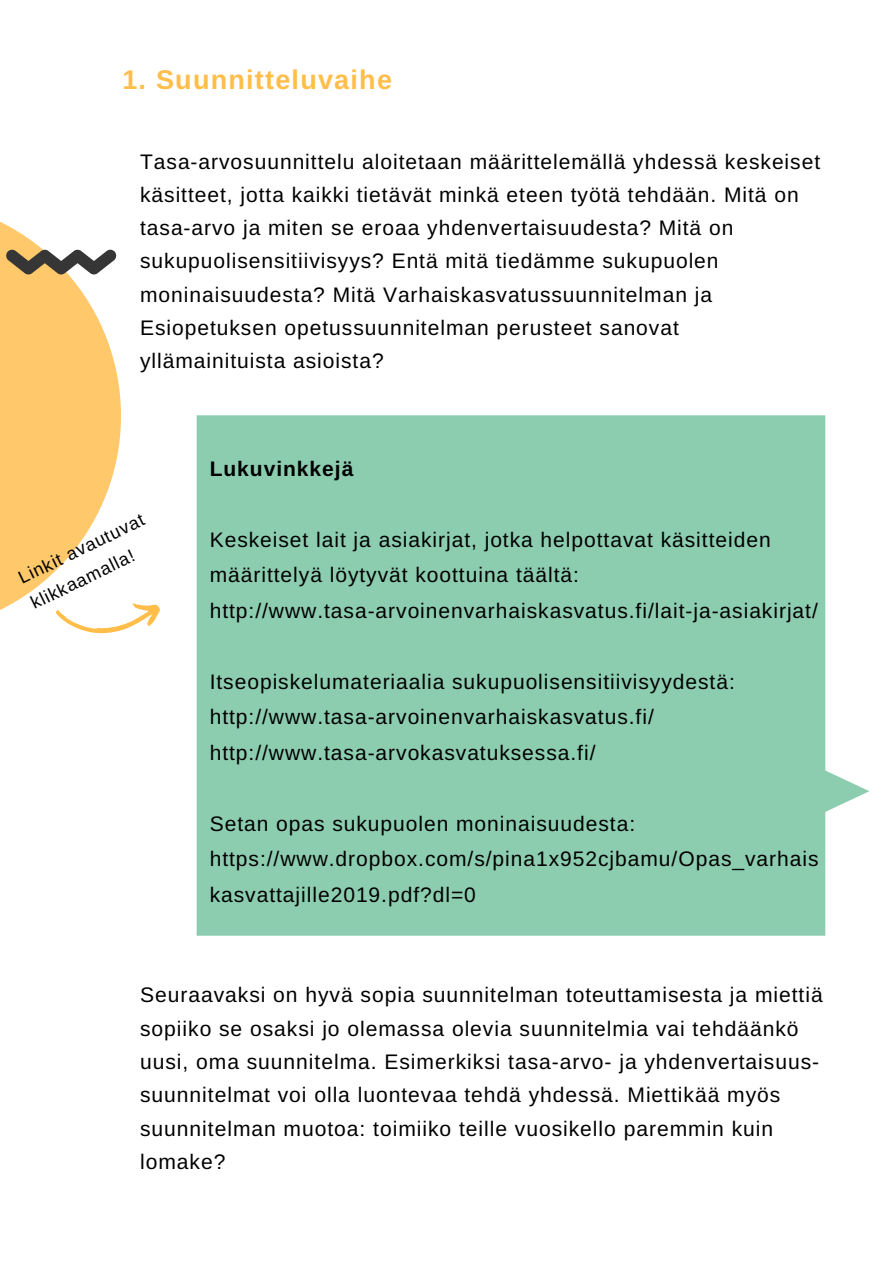
<style>
.page{position:relative;width:894px;height:1264px;background:#fff}
.page>*{position:absolute;margin:0;border:0;box-sizing:border-box;transform-origin:0 0}
.t1{font:700 27px "Arimo";letter-spacing:.045em;color:#ffbd4a}
.t2{font:21px/33.3px "Arimo";letter-spacing:.045em;color:#000}
.t3{font:700 21px "Arimo";letter-spacing:.045em;color:#000}
.t4{font:18px/28px "Arimo";color:#000}
</style>
<div class="page">
<svg style="left:0;top:221px;width:121px;height:389px;fill:#ffc86a"></svg>
<svg style="left:6px;top:250px;width:110px;height:24px"></svg>
<div style="left:196px;top:415px;width:673px;height:520px;background:#8ccdb0"></div>
<svg style="left:55px;top:598px;width:105px;height:36px"></svg>
<p class="t1" style="left:122px;top:64px;width:271px">1. Suunnitteluvaihe</p>
<p class="t2" style="left:140px;top:145px;width:681px">Tasa-arvosuunnittelu aloitetaan määrittelemällä yhdessä keskeiset käsitteet, jotta kaikki tietävät minkä eteen työtä tehdään. Mitä on tasa-arvo ja miten se eroaa yhdenvertaisuudesta? Mitä on sukupuolisensitiivisyys? Entä mitä tiedämme sukupuolen moninaisuudesta? Mitä Varhaiskasvatussuunnitelman ja Esiopetuksen opetussuunnitelman perusteet sanovat yllämainituista asioista?</p>
<p class="t4" style="left:13px;top:566px;width:139px;rotate:-26deg">Linkit avautuvat klikkaamalla!</p>
<p class="t3" style="left:210px;top:456px;width:145px">Lukuvinkkejä</p>
<p class="t2" style="left:210px;top:521px;width:609px;line-height:35.5px">Keskeiset lait ja asiakirjat, jotka helpottavat käsitteiden määrittelyä löytyvät koottuina täältä: http://www.tasa-arvoinenvarhaiskasvatus.fi/lait-ja-asiakirjat/</p>
<p class="t2" style="left:210px;top:663px;width:526px;line-height:35.5px">Itseopiskelumateriaalia sukupuolisensitiivisyydestä: http://www.tasa-arvoinenvarhaiskasvatus.fi/ http://www.tasa-arvokasvatuksessa.fi/</p>
<p class="t2" style="left:210px;top:805px;width:610px;line-height:35.5px">Setan opas sukupuolen moninaisuudesta: https://www.dropbox.com/s/pina1x952cjbamu/Opas_varhais kasvattajille2019.pdf?dl=0</p>
<p class="t2" style="left:140px;top:978px;width:684px">Seuraavaksi on hyvä sopia suunnitelman toteuttamisesta ja miettiä sopiiko se osaksi jo olemassa olevia suunnitelmia vai tehdäänkö uusi, oma suunnitelma. Esimerkiksi tasa-arvo- ja yhdenvertaisuus&shy;suunnitelmat voi olla luontevaa tehdä yhdessä. Miettikää myös suunnitelman muotoa: toimiiko teille vuosikello paremmin kuin lomake?</p>
</div>
